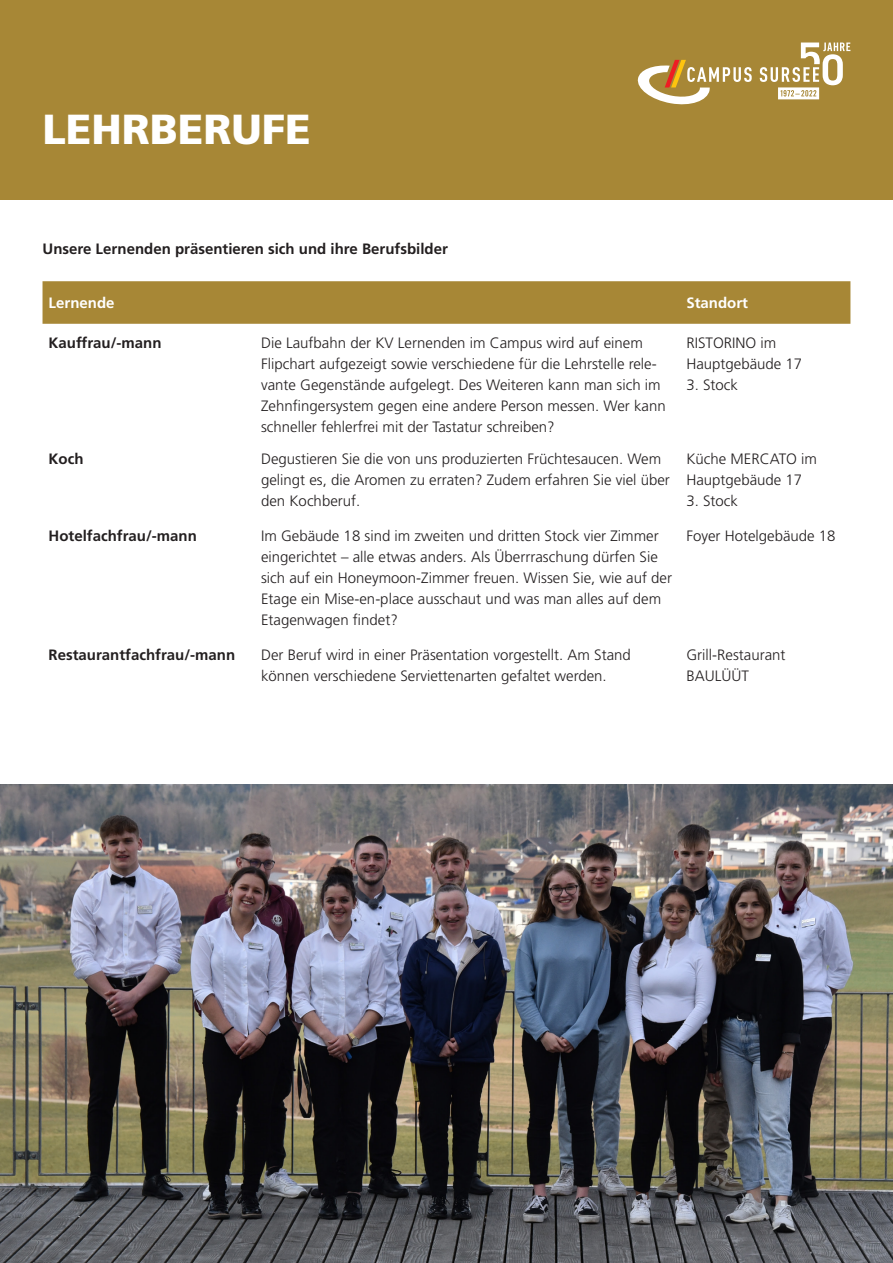
<style>
.page{position:relative;width:893px;height:1263px;background:#fff}
.page>*{position:absolute;margin:0;border:0;box-sizing:border-box;transform-origin:0 0}
.t1{font:900 42px "Frutiger LT Std";color:#fff}
.Absatzformat_2{font:300 15px/21px "Frutiger LT Std";color:#231f20}
.Absatzformat_1{font:700 15px "Frutiger LT Std";color:#231f20}
.t2{font:700 15px "Frutiger LT Std";color:#fff}
</style>
<div class="page">
<div style="left:43px;top:281px;width:807px;height:43px;background:#a78736"></div>
<div style="left:0;top:0;width:893px;height:200px;background:#a78736"></div>
<svg style="left:638px;top:60px;width:114px;height:44px"></svg>
<svg style="left:760px;top:43px;width:90px;height:56px"></svg>
<img style="left:0;top:784px;width:893px;height:479px">
<p class="t1" style="left:43px;top:104px;width:270px">LEHRBERUFE</p>
<p class="Absatzformat_1" style="left:43px;top:240px;width:407px">Unsere Lernenden präsentieren sich und ihre Berufsbilder</p>
<p class="t2" style="left:49px;top:294px;width:68px">Lernende</p>
<p class="t2" style="left:686px;top:294px;width:63px">Standort</p>
<p class="Absatzformat_1" style="left:49px;top:334px;width:115px">Kauffrau/-mann</p>
<p class="Absatzformat_2" style="left:261px;top:332px;width:406px">Die Laufbahn der KV Lernenden im Campus wird auf einem Flipchart aufgezeigt sowie verschiedene für die Lehrstelle rele&shy;vante Gegenstände aufgelegt. Des Weiteren kann man sich im Zehnfingersystem gegen eine andere Person messen. Wer kann schneller fehlerfrei mit der Tastatur schreiben?</p>
<p class="Absatzformat_2" style="left:686px;top:332px;width:117px">RISTORINO im<br>Hauptgebäude 17</p>
<p class="Absatzformat_2" style="left:686px;top:374px;width:53px">3. Stock</p>
<p class="Absatzformat_1" style="left:49px;top:450px;width:36px">Koch</p>
<p class="Absatzformat_2" style="left:261px;top:449px;width:410px">Degustieren Sie die von uns produzierten Früchtesaucen. Wem gelingt es, die Aromen zu erraten? Zudem erfahren Sie viel über den Kochberuf.</p>
<p class="Absatzformat_2" style="left:686px;top:449px;width:132px">Küche MERCATO im<br>Hauptgebäude 17</p>
<p class="Absatzformat_2" style="left:686px;top:491px;width:53px">3. Stock</p>
<p class="Absatzformat_1" style="left:49px;top:527px;width:150px">Hotelfachfrau/-mann</p>
<p class="Absatzformat_2" style="left:261px;top:525px;width:412px">Im Gebäude 18 sind im zweiten und dritten Stock vier Zimmer eingerichtet – alle etwas anders. Als Überrraschung dürfen Sie sich auf ein Honeymoon-Zimmer freuen. Wissen Sie, wie auf der Etage ein Mise-en-place ausschaut und was man alles auf dem Etagenwagen findet?</p>
<p class="Absatzformat_2" style="left:686px;top:525px;width:151px">Foyer Hotelgebäude 18</p>
<p class="Absatzformat_1" style="left:49px;top:646px;width:188px">Restaurantfachfrau/-mann</p>
<p class="Absatzformat_2" style="left:261px;top:644px;width:371px">Der Beruf wird in einer Präsentation vorgestellt. Am Stand können verschiedene Serviettenarten gefaltet werden.</p>
<p class="Absatzformat_2" style="left:686px;top:644px;width:101px">Grill-Restaurant<br>BAULÜÜT</p>
</div>
